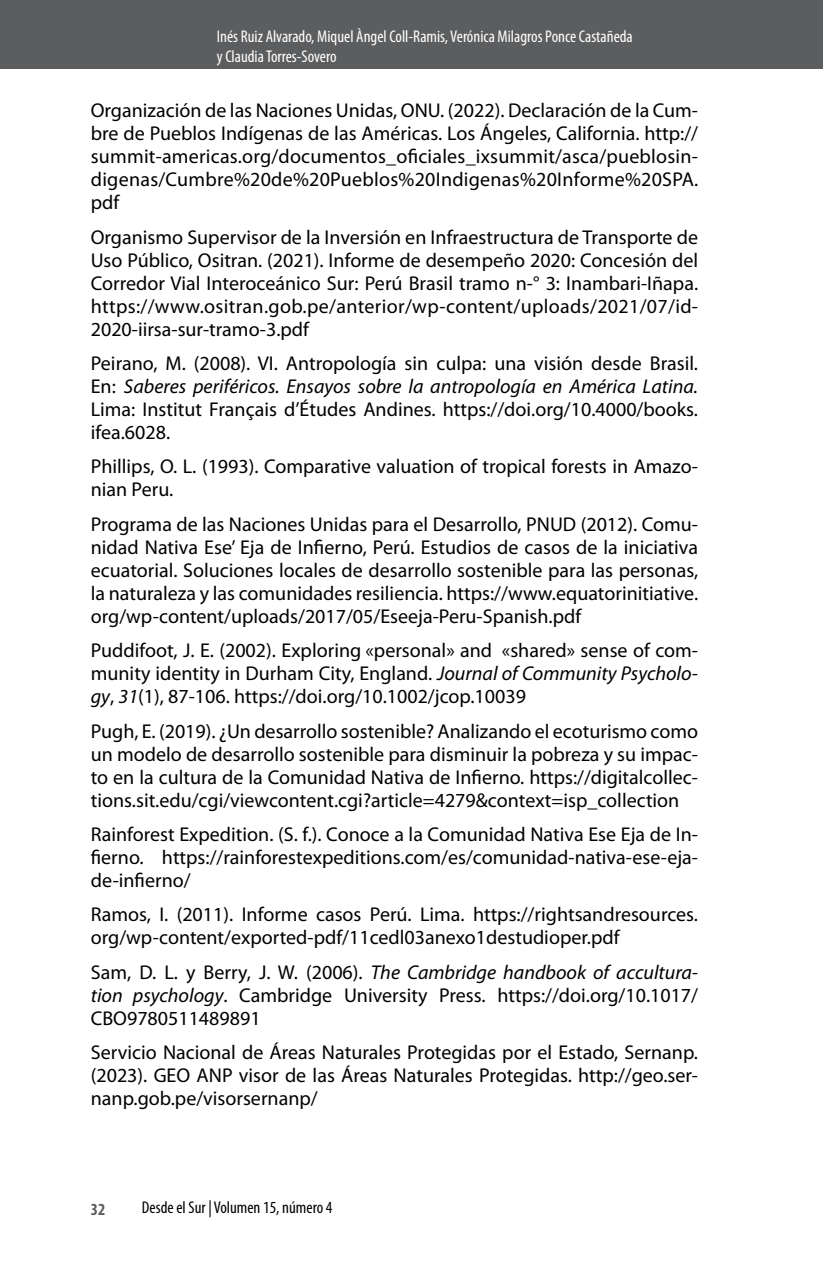
<style>
.page{position:relative;width:823px;height:1265px;background:#fff}
.page>*{position:absolute;margin:0;border:0;box-sizing:border-box;transform-origin:0 0}
.t1{font:20px/23px "Myriad Pro";color:#000;text-align:justify}
.t2{font:condensed 17px/20px "Myriad Pro";color:#fff}
.t3{font:condensed 17px "Myriad Pro";color:#000}
.t4{font:700 condensed 17px "Myriad Pro";color:#5c5d5f}
.s1{font-style:italic}
</style>
<div class="page">
<div style="left:0;top:0;width:822px;height:68px;background:#5c5d5f"></div>
<p class="t2" style="left:217px;top:26px;width:417px">Inés Ruiz Alvarado, Miquel Àngel Coll-Ramis, Verónica Milagros Ponce Castañeda y Claudia Torres-Sovero</p>
<p class="t1" style="left:91px;top:99px;width:608px">Organización de las Naciones Unidas, ONU. (2022). Declaración de la Cum&shy;bre de Pueblos Indígenas de las Américas. Los Ángeles, California. http:// summit-americas.org/documentos_oficiales_ixsummit/asca/pueblosin&shy;digenas/Cumbre%20de%20Pueblos%20Indigenas%20Informe%20SPA. pdf</p>
<p class="t1" style="left:91px;top:225px;width:608px">Organismo Supervisor de la Inversión en Infraestructura de Transporte de Uso Público, Ositran. (2021). Informe de desempeño 2020: Concesión del Corredor Vial Interoceánico Sur: Perú Brasil tramo n-° 3: Inambari-Iñapa. https://www.ositran.gob.pe/anterior/wp-content/uploads/2021/07/id-2020-iirsa-sur-tramo-3.pdf</p>
<p class="t1" style="left:91px;top:351px;width:608px">Peirano, M. (2008). VI. Antropología sin culpa: una visión desde Brasil.<br>En: <span class="s1">Saberes periféricos. Ensayos sobre la antropología en América Latina.<br></span>Lima: Institut Français d’Études Andines. https://doi.org/10.4000/books. ifea.6028.</p>
<p class="t1" style="left:91px;top:455px;width:608px">Phillips, O. L. (1993). Comparative valuation of tropical forests in Amazo&shy;nian Peru.</p>
<p class="t1" style="left:91px;top:512px;width:608px">Programa de las Naciones Unidas para el Desarrollo, PNUD (2012). Comu&shy;nidad Nativa Ese’ Eja de Infierno, Perú. Estudios de casos de la iniciativa ecuatorial. Soluciones locales de desarrollo sostenible para las personas, la naturaleza y las comunidades resiliencia. https://www.equatorinitiative. org/wp-content/uploads/2017/05/Eseeja-Peru-Spanish.pdf</p>
<p class="t1" style="left:91px;top:638px;width:608px">Puddifoot, J. E. (2002). Exploring «personal» and «shared» sense of com&shy;munity identity in Durham City, England. <span class="s1">Journal of Community Psycholo&shy;gy</span>, <span class="s1">31</span>(1), 87-106. https://doi.org/10.1002/jcop.10039</p>
<p class="t1" style="left:91px;top:719px;width:608px">Pugh, E. (2019). ¿Un desarrollo sostenible? Analizando el ecoturismo como un modelo de desarrollo sostenible para disminuir la pobreza y su impac&shy;to en la cultura de la Comunidad Nativa de Infierno. https://digitalcollec&shy;tions.sit.edu/cgi/viewcontent.cgi?article=4279&amp;context=isp_collection</p>
<p class="t1" style="left:91px;top:822px;width:608px">Rainforest Expedition. (S. f.). Conoce a la Comunidad Nativa Ese Eja de In&shy;fierno. https://rainforestexpeditions.com/es/comunidad-nativa-ese-eja&shy;de-infierno/</p>
<p class="t1" style="left:91px;top:902px;width:608px">Ramos, I. (2011). Informe casos Perú. Lima. https://rightsandresources. org/wp-content/exported-pdf/11cedl03anexo1destudioper.pdf</p>
<p class="t1" style="left:91px;top:960px;width:608px">Sam, D. L. y Berry, J. W. (2006). <span class="s1">The Cambridge handbook of accultura&shy;tion psychology</span>. Cambridge University Press. https://doi.org/10.1017/ CBO9780511489891</p>
<p class="t1" style="left:91px;top:1040px;width:608px">Servicio Nacional de Áreas Naturales Protegidas por el Estado, Sernanp. (2023). GEO ANP visor de las Áreas Naturales Protegidas. http://geo.ser&shy;nanp.gob.pe/visorsernanp/</p>
<p class="t4" style="left:91px;top:1198px;width:16px">32</p>
<p class="t3" style="left:142px;top:1196px;width:192px">Desde el Sur | Volumen 15, número 4</p>
</div>
